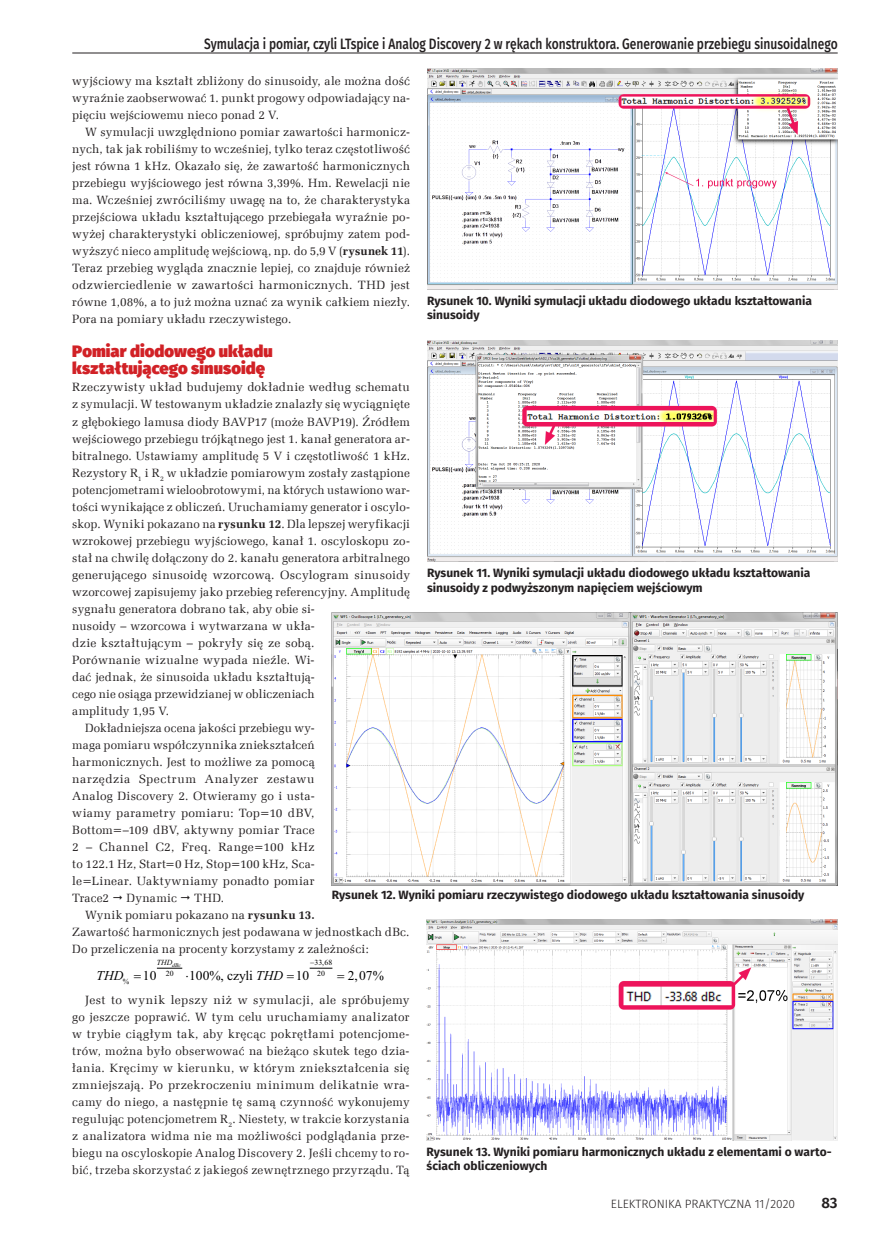
<style>
.page{position:relative;width:893px;height:1234px;background:#fff}
.page>*{position:absolute;margin:0;border:0;box-sizing:border-box;transform-origin:0 0}
._3_Srodtytul{font:900 16.5px/17px "Fira Sans";letter-spacing:.005em;color:#d12126}
.t1{font:500 15px "Fira Sans";color:#231f20;scale:.8 1}
.t2{font:600 15px "Fira Sans";color:#231f20}
.t3{font:13.5px "Times New Roman";color:#000}
.t4{font:italic 13.5px "Times New Roman";color:#000}
._1_Body{font:12px/17px "Zapf Ellipt EU";letter-spacing:.015em;color:#231f20;text-align:justify}
._4_Podpis{font:700 12px/14.4px "Fira Sans";color:#231f20}
.t5{font:300 12px "Fira Sans";color:#231f20}
.t6{font:7.8px/10.9px "Times New Roman";color:#000;text-align:center}
.t7{font:italic 7.8px "Times New Roman";color:#000}
.s1{font-weight:700}
.s2{font-style:italic}
</style>
<div class="page">
<hr style="left:72px;top:53px;width:766px;height:1px;background:#231f20">
<img style="left:427px;top:68px;width:411px;height:221px">
<img style="left:427px;top:340px;width:411px;height:221px">
<img style="left:332px;top:612px;width:506px;height:272px">
<svg style="left:157px;top:967px;width:25px;height:1px"></svg>
<img style="left:427px;top:919px;width:411px;height:221px">
<svg style="left:310px;top:967px;width:22px;height:1px"></svg>
<p class="t1" style="left:204px;top:32px;width:793px">Symulacja i pomiar, czyli LTspice i Analog Discovery 2 w rękach konstruktora. Generowanie przebiegu sinusoidalnego</p>
<p class="_1_Body" style="left:72px;top:73px;width:339px">wyjściowy ma kształt zbliżony do sinusoidy, ale można dość wyraźnie zaobserwować 1. punkt progowy odpowiadający na&shy;pięciu wejściowemu nieco ponad 2 V.</p>
<p class="_1_Body" style="left:72px;top:124px;width:339px;text-indent:13px">W symulacji uwzględniono pomiar zawartości harmonicz&shy;nych, tak jak robiliśmy to wcześniej, tylko teraz częstotliwość jest równa 1 kHz. Okazało się, że zawartość harmonicznych przebiegu wyjściowego jest równa 3,39%. Hm. Rewelacji nie ma. Wcześniej zwróciliśmy uwagę na to, że charakterystyka przejściowa układu kształtującego przebiegała wyraźnie po&shy;wyżej charakterystyki obliczeniowej, spróbujmy zatem pod&shy;wyższyć nieco amplitudę wejściową, np. do 5,9 V (<span class="s1">rysunek 11</span>).<br>Teraz przebieg wygląda znacznie lepiej, co znajduje również odzwierciedlenie w zawartości harmonicznych. THD jest równe 1,08%, a to już można uznać za wynik całkiem niezły.<br>Pora na pomiary układu rzeczywistego.</p>
<p class="_3_Srodtytul" style="left:72px;top:341px;width:202px">Pomiar diodowego układu kształtującego sinusoidę</p>
<p class="_1_Body" style="left:72px;top:379px;width:339px;text-align:left">Rzeczywisty układ budujemy dokładnie według schematu z symulacji. W testowanym układzie znalazły się wyciągnięte z głębokiego lamusa diody BAVP17 (może BAVP19). Źródłem wejściowego przebiegu trójkątnego jest 1. kanał generatora ar&shy;bitralnego. Ustawiamy amplitudę 5 V i częstotliwość 1 kHz.<br>Rezystory R<sub>1</sub> i R<sub>2</sub> w układzie pomiarowym zostały zastąpione potencjometrami wieloobrotowymi, na których ustawiono war&shy;tości wynikające z obliczeń. Uruchamiamy generator i oscylo&shy;skop. Wyniki pokazano na <span class="s1">rysunku 12</span>. Dla lepszej weryfikacji wzrokowej przebiegu wyjściowego, kanał 1. oscyloskopu zo&shy;stał na chwilę dołączony do 2. kanału generatora arbitralnego generującego sinusoidę wzorcową. Oscylogram sinusoidy wzorcowej zapisujemy jako przebieg referencyjny. Amplitudę sygnału generatora dobrano tak, aby obie si-<br>nusoidy – wzorcowa i wytwarzana w ukła-<br>dzie kształtującym – pokryły się ze sobą.<br>Porównanie wizualne wypada nieźle. Wi-<br>dać jednak, że sinusoida układu kształtują-<br>cego nie osiąga przewidzianej w obliczeniach<br>amplitudy 1,95 V.</p>
<p class="_1_Body" style="left:72px;top:719px;width:244px;text-indent:13px">Dokładniejsza ocena jakości przebiegu wy&shy;maga pomiaru współczynnika zniekształceń harmonicznych. Jest to możliwe za pomocą narzędzia Spectrum Analyzer zestawu Analog Discovery 2. Otwieramy go i usta&shy;wiamy parametry pomiaru: Top=10 dBV, Bottom=–109 dBV, aktywny pomiar Trace 2 – Channel C2, Freq. Range=100 kHz to 122.1 Hz, Start=0 Hz, Stop=100 kHz, Sca&shy;le=Linear. Uaktywniamy ponadto pomiar Trace2</p>
<p class="_4_Podpis" style="left:427px;top:292px;width:386px">Rysunek 10. Wyniki symulacji układu diodowego układu kształtowania sinusoidy</p>
<p class="_4_Podpis" style="left:427px;top:564px;width:385px">Rysunek 11. Wyniki symulacji układu diodowego układu kształtowania sinusoidy z podwyższonym napięciem wejściowym</p>
<p class="_4_Podpis" style="left:332px;top:886px;width:474px">Rysunek 12. Wyniki pomiaru rzeczywistego diodowego układu kształtowania sinusoidy</p>
<p class="_1_Body" style="left:127px;top:889px;width:52px">Dynamic</p>
<p class="_1_Body" style="left:194px;top:889px;width:31px">THD.</p>
<p class="_1_Body" style="left:72px;top:906px;width:339px;text-align:left;text-indent:13px">Wynik pomiaru pokazano na <span class="s1">rysunku 13.<br></span>Zawartość harmonicznych jest podawana w jednostkach dBc.<br>Do przeliczenia na procenty korzystamy z zależności:</p>
<p class="t4" style="left:96px;top:966px;width:29px">THD</p>
<p class="t3" style="left:189px;top:967px;width:96px">100%, czyli <span class="s2">THD</span></p>
<p class="t7" style="left:157px;top:956px;width:26px">THD<sub>dBc</sub></p>
<p class="t6" style="left:166px;top:967px;width:9px">20</p>
<p class="t6" style="left:314px;top:956px;width:19px">33 68<br>20</p>
<p class="_1_Body" style="left:72px;top:991px;width:339px;text-indent:13px">Jest to wynik lepszy niż w symulacji, ale spróbujemy go jeszcze poprawić. W tym celu uruchamiamy analizator w trybie ciągłym tak, aby kręcąc pokrętłami potencjome&shy;trów, można było obserwować na bieżąco skutek tego dzia&shy;łania. Kręcimy w kierunku, w którym zniekształcenia się zmniejszają. Po przekroczeniu minimum delikatnie wra&shy;camy do niego, a następnie tę samą czynność wykonujemy regulując potencjometrem R<sub>2</sub>. Niestety, w trakcie korzystania z analizatora widma nie ma możliwości podglądania prze&shy;biegu na oscyloskopie Analog Discovery 2. Jeśli chcemy to ro&shy;bić, trzeba skorzystać z jakiegoś zewnętrznego przyrządu. Tą</p>
<p class="t6" style="left:322px;top:956px;width:3px">,</p>
<p class="t3" style="left:354px;top:967px;width:31px">, %</p>
<p class="t3" style="left:143px;top:967px;width:15px">10</p>
<p class="t3" style="left:296px;top:967px;width:15px">10</p>
<p class="t3" style="left:348px;top:967px;width:26px">2 07</p>
<p class="t6" style="left:123px;top:975px;width:8px">%</p>
<p class="_4_Podpis" style="left:427px;top:1143px;width:407px">Rysunek 13. Wyniki pomiaru harmonicznych układu z elementami o warto&shy;ściach obliczeniowych</p>
<p class="t5" style="left:611px;top:1195px;width:186px">ELEKTRONIKA PRAKTYCZNA 11/2020</p>
<p class="t2" style="left:821px;top:1190px;width:18px">83</p>
</div>
